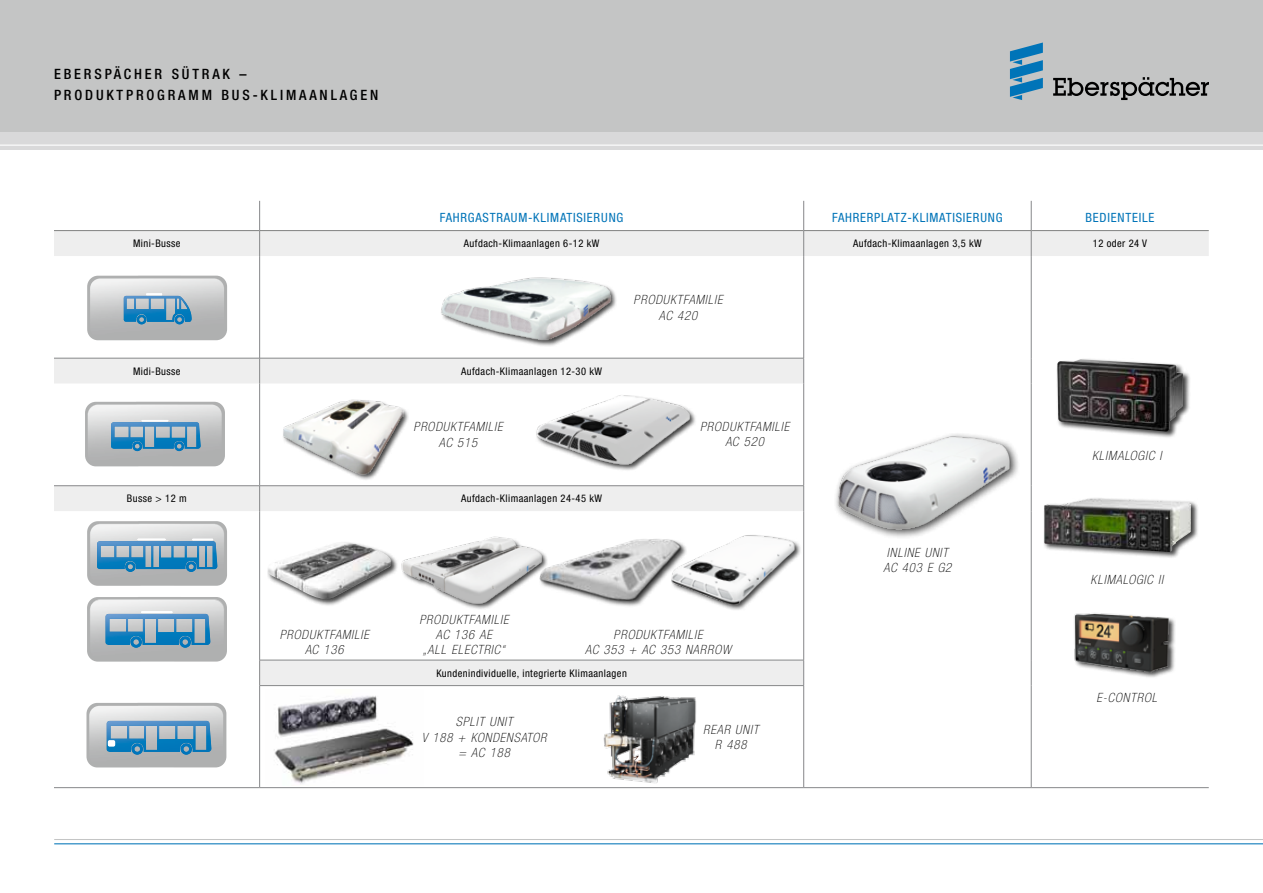
<style>
.page{position:relative;width:1263px;height:893px;background:#fff}
.page>*{position:absolute;margin:0;border:0;box-sizing:border-box;transform-origin:0 0}
.t1{font:500 condensed 14.25px/21px "Helvetica Neue LTW1 G";letter-spacing:.2em;color:#000}
.t2{font:italic 100 condensed 12.75px/15.3px "Helvetica Neue LTW1 G";letter-spacing:.07em;color:#000;text-align:center}
.t3{font:condensed 12.75px "Helvetica Neue LTW1 G";letter-spacing:.06em;color:#0074b8}
.t4{font:condensed 10.5px "Helvetica Neue LTW1 G";letter-spacing:.04em;color:#000}
</style>
<div class="page">
<div style="left:0;top:0;width:1263px;height:132px;background:#c4c5c5"></div>
<div style="left:0;top:132px;width:1263px;height:18px;background:#d9d9da"></div>
<hr style="left:0;top:145px;width:1263px;height:1px;background:#fff">
<hr style="left:54px;top:839px;width:1209px;height:1px;background:#c4c5c5">
<hr style="left:54px;top:843px;width:1209px;height:1px;background:#0074b8">
<div style="left:54px;top:231px;width:1155px;height:25px;background:#eee"></div>
<svg style="left:54px;top:256px;width:977px;height:531px"></svg>
<hr style="left:54px;top:230px;width:205px;height:1px;background:#818281">
<hr style="left:260px;top:230px;width:543px;height:1px;background:#818281">
<hr style="left:804px;top:230px;width:227px;height:1px;background:#818281">
<hr style="left:1031px;top:230px;width:178px;height:1px;background:#818281">
<svg style="left:259px;top:231px;width:1px;height:25px"></svg>
<hr style="left:259px;top:256px;width:1px;height:102px;background:#868789">
<svg style="left:259px;top:359px;width:1px;height:25px"></svg>
<hr style="left:259px;top:384px;width:1px;height:102px;background:#868789">
<svg style="left:259px;top:486px;width:1px;height:25px"></svg>
<hr style="left:259px;top:511px;width:1px;height:149px;background:#868789">
<svg style="left:259px;top:661px;width:1px;height:24px"></svg>
<hr style="left:259px;top:686px;width:1px;height:101px;background:#868789">
<hr style="left:54px;top:358px;width:206px;height:1px;background:#868789">
<hr style="left:54px;top:485px;width:206px;height:1px;background:#868789">
<hr style="left:54px;top:787px;width:206px;height:1px;background:#868789">
<hr style="left:259px;top:201px;width:1px;height:30px;background:#868789">
<hr style="left:803px;top:201px;width:1px;height:30px;background:#868789">
<hr style="left:1031px;top:201px;width:1px;height:30px;background:#868789">
<svg style="left:803px;top:231px;width:1px;height:25px"></svg>
<svg style="left:1031px;top:231px;width:1px;height:25px"></svg>
<hr style="left:803px;top:256px;width:1px;height:102px;background:#868789">
<hr style="left:1031px;top:256px;width:1px;height:102px;background:#868789">
<hr style="left:260px;top:358px;width:544px;height:1px;background:#868789">
<svg style="left:803px;top:358px;width:1px;height:26px"></svg>
<svg style="left:1031px;top:358px;width:1px;height:26px"></svg>
<hr style="left:803px;top:384px;width:1px;height:102px;background:#868789">
<hr style="left:1031px;top:384px;width:1px;height:102px;background:#868789">
<hr style="left:260px;top:485px;width:544px;height:1px;background:#868789">
<svg style="left:803px;top:486px;width:1px;height:25px"></svg>
<svg style="left:1031px;top:486px;width:1px;height:25px"></svg>
<hr style="left:803px;top:511px;width:1px;height:149px;background:#868789">
<hr style="left:1031px;top:511px;width:1px;height:149px;background:#868789">
<hr style="left:259px;top:660px;width:545px;height:1px;background:#868789">
<svg style="left:803px;top:660px;width:1px;height:25px"></svg>
<svg style="left:1031px;top:660px;width:1px;height:26px"></svg>
<hr style="left:259px;top:685px;width:545px;height:1px;background:#868789">
<hr style="left:803px;top:686px;width:1px;height:101px;background:#868789">
<hr style="left:1031px;top:686px;width:1px;height:101px;background:#868789">
<hr style="left:260px;top:787px;width:544px;height:1px;background:#868789">
<hr style="left:804px;top:787px;width:227px;height:1px;background:#868789">
<hr style="left:1031px;top:787px;width:178px;height:1px;background:#868789">
<svg style="left:87px;top:276px;width:140px;height:64px;background:#b0bdc5"></svg>
<svg style="left:85px;top:402px;width:140px;height:64px;background:#c5c6c7"></svg>
<img style="left:111px;top:422px;width:90px;height:27px">
<img style="left:141px;top:420px;width:28px;height:2px">
<svg style="left:87px;top:521px;width:140px;height:65px;background:#c5c7c8"></svg>
<img style="left:97px;top:541px;width:120px;height:28px">
<img style="left:137px;top:538px;width:29px;height:2px">
<img style="left:192px;top:538px;width:21px;height:2px">
<svg style="left:87px;top:597px;width:140px;height:65px;background:#c4c6c7"></svg>
<img style="left:105px;top:614px;width:105px;height:31px">
<img style="left:141px;top:611px;width:32px;height:2px">
<svg style="left:86px;top:703px;width:140px;height:64px;background:#a4b8c5"></svg>
<div style="left:282px;top:399px;width:127px;height:82px;background:#000;opacity:.75"></div>
<img style="left:283px;top:399px;width:120px;height:75px">
<div style="left:441px;top:277px;width:176px;height:70px;background:#000;opacity:.75"></div>
<img style="left:440px;top:273px;width:172px;height:70px">
<img style="left:823px;top:401px;width:197px;height:146px">
<svg style="left:1053px;top:77px;width:156px;height:23px"></svg>
<svg style="left:1010px;top:43px;width:33px;height:57px"></svg>
<img style="left:600px;top:691px;width:99px;height:94px">
<img style="left:266px;top:689px;width:157px;height:97px">
<div style="left:267px;top:541px;width:132px;height:65px;background:#000;opacity:.75"></div>
<img style="left:268px;top:542px;width:123px;height:57px">
<div style="left:670px;top:534px;width:131px;height:77px;background:#000;opacity:.75"></div>
<img style="left:710px;top:529px;width:92px;height:76px">
<img style="left:508px;top:499px;width:202px;height:150px">
<img style="left:399px;top:517px;width:148px;height:94px">
<img style="left:532px;top:386px;width:164px;height:85px">
<div style="left:1055px;top:358px;width:135px;height:81px;background:#000;opacity:.75"></div>
<img style="left:1057px;top:359px;width:126px;height:73px">
<div style="left:1043px;top:497px;width:155px;height:62px;background:#000;opacity:.75"></div>
<img style="left:1044px;top:498px;width:147px;height:54px">
<img style="left:1074px;top:613px;width:101px;height:65px">
<p class="t1" style="left:54px;top:64px;width:326px">EBERSPÄCHER SÜTRAK –<br>PRODUKTPROGRAMM BUS-KLIMAANLAGEN</p>
<p class="t3" style="left:440px;top:210px;width:185px">fahrgastraum-klimatisierung</p>
<p class="t3" style="left:832px;top:210px;width:172px">fahrerplatz-klimatisierung</p>
<p class="t3" style="left:1085px;top:210px;width:70px">bedienteile</p>
<p class="t4" style="left:133px;top:237px;width:49px">Mini-Busse</p>
<p class="t4" style="left:464px;top:237px;width:137px">Aufdach-Klimaanlagen 6-12 kW</p>
<p class="t4" style="left:853px;top:237px;width:130px">Aufdach-Klimaanlagen 3,5 kW</p>
<p class="t4" style="left:1093px;top:237px;width:56px">12 oder 24 V</p>
<p class="t4" style="left:133px;top:365px;width:49px">Midi-Busse</p>
<p class="t4" style="left:461px;top:365px;width:142px">Aufdach-Klimaanlagen 12-30 kW</p>
<p class="t2" style="left:413px;top:419px;width:91px">PRODUKTFAMILIE<br>AC 515</p>
<p class="t4" style="left:127px;top:492px;width:61px">Busse &gt; 12 m</p>
<p class="t4" style="left:461px;top:492px;width:142px">Aufdach-Klimaanlagen 24-45 kW</p>
<p class="t2" style="left:634px;top:293px;width:91px">PRODUKTFAMILIE<br>AC 420</p>
<p class="t2" style="left:700px;top:419px;width:91px">PRODUKTFAMILIE<br>AC 520</p>
<p class="t2" style="left:280px;top:627px;width:91px">PRODUKTFAMILIE<br>AC 136</p>
<p class="t2" style="left:419px;top:612px;width:91px">PRODUKTFAMILIE<br>AC 136 AE<br>„ALL ELECTRIC“</p>
<p class="t2" style="left:585px;top:627px;width:147px">PRODUKTFAMILIE<br>AC 353 + AC 353 NARROW</p>
<p class="t4" style="left:436px;top:667px;width:192px">Kundenindividuelle, integrierte Klimaanlagen</p>
<p class="t2" style="left:456px;top:714px;width:41px">SPLIT UNIT</p>
<p class="t2" style="left:422px;top:730px;width:126px">V 188 + KONDENSATOR</p>
<p class="t2" style="left:458px;top:745px;width:53px">= AC 188</p>
<p class="t2" style="left:703px;top:722px;width:8px">REAR</p>
<p class="t2" style="left:715px;top:722px;width:33px;text-align:left;text-indent:20px">UNIT<br>R 488</p>
<p class="t2" style="left:883px;top:545px;width:69px;text-align:left;text-indent:41px">UNIT<br>AC 403 E G2</p>
<p class="t2" style="left:887px;top:545px;width:7px">INLINE</p>
<p class="t2" style="left:1092px;top:448px;width:71px">KLIMALOGIC I</p>
<p class="t2" style="left:1090px;top:572px;width:72px">KLIMALOGIC II</p>
<p class="t2" style="left:1097px;top:690px;width:62px">E-CONTROL</p>
</div>
